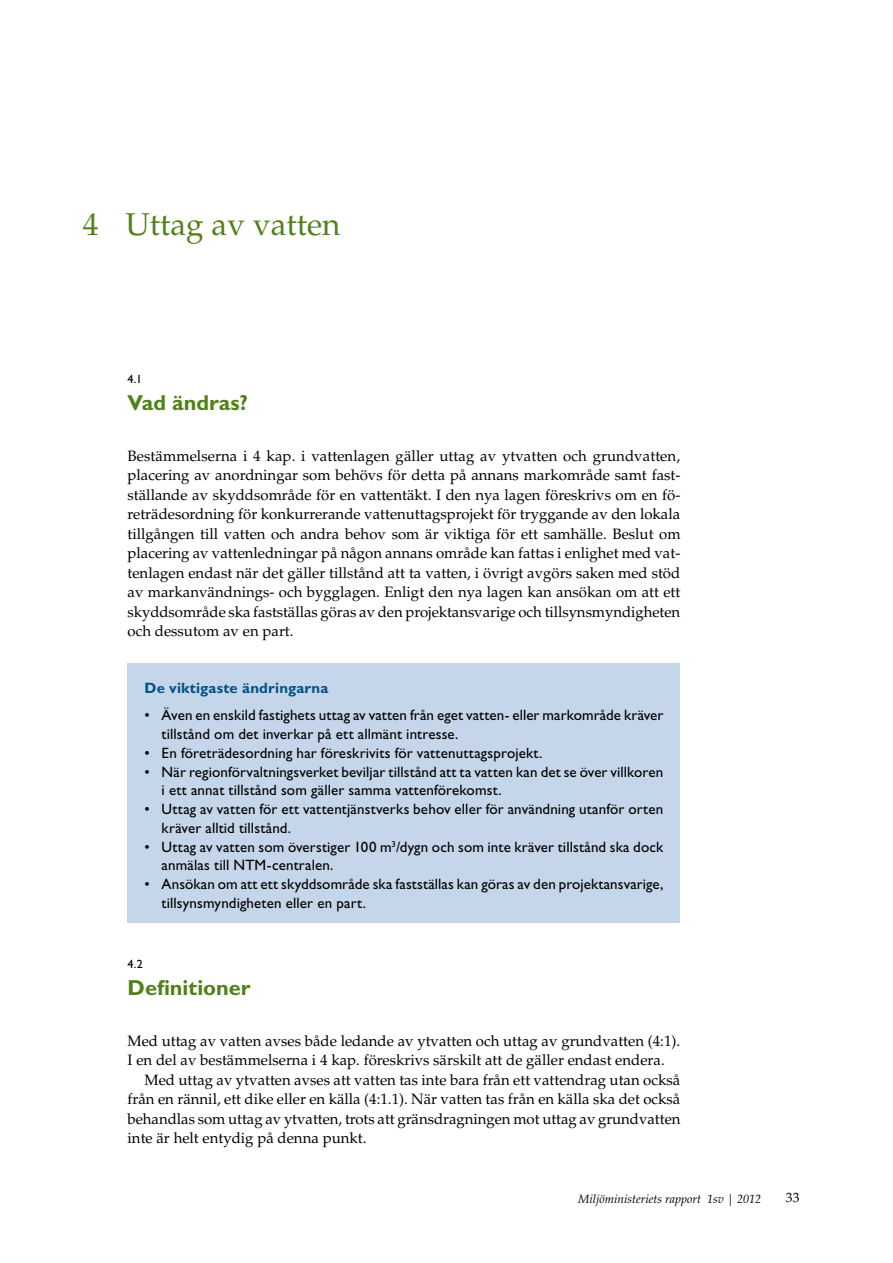
<style>
.page{position:relative;width:893px;height:1263px;background:#fff}
.page>*{position:absolute;margin:0;border:0;box-sizing:border-box;transform-origin:0 0}
._1__otsikkotaso{font:31.5px "Palatino LT Std";color:#52801a}
._2__otsikkotaso{font:700 21.75px "Gill Sans Std";color:#52801a}
.Leipä_1__kpl{font:15px/19.5px "Palatino LT Std";color:#000;text-align:justify}
.Infolaatikko_pallukk{font:15px/18.8px "Gill Sans Std";letter-spacing:.01em;color:#000}
.Leipä_sis{font:15px/19.5px "Palatino LT Std";color:#000;text-align:justify}
.Infolaatikko_otsikko{font:700 15px "Gill Sans Std";letter-spacing:.01em;color:#005286}
.t1{font:13.5px "Palatino LT Std";color:#000}
.t2{font:italic 12px "Palatino LT Std";color:#000}
._2__otsikkotaso-2{font:12px "Gill Sans Std";color:#000}
</style>
<div class="page">
<div style="left:128px;top:663px;width:552px;height:260px;background:#c5d6ea"></div>
<p class="_1__otsikkotaso" style="left:83px;top:206px;width:259px">4 Uttag av vatten</p>
<p class="_2__otsikkotaso-2" style="left:128px;top:372px;width:16px">4.1</p>
<p class="_2__otsikkotaso" style="left:128px;top:389px;width:122px">Vad ändras?</p>
<p class="Leipä_1__kpl" style="left:128px;top:446px;width:555px">Bestämmelserna i 4 kap. i vattenlagen gäller uttag av ytvatten och grundvatten, placering av anordningar som behövs för detta på annans markområde samt fast&shy;ställande av skyddsområde för en vattentäkt. I den nya lagen föreskrivs om en fö&shy;reträdesordning för konkurrerande vattenuttagsprojekt för tryggande av den lokala tillgången till vatten och andra behov som är viktiga för ett samhälle. Beslut om placering av vattenledningar på någon annans område kan fattas i enlighet med vat&shy;tenlagen endast när det gäller tillstånd att ta vatten, i övrigt avgörs saken med stöd av markanvändnings- och bygglagen. Enligt den nya lagen kan ansökan om att ett skyddsområde ska fastställas göras av den projektansvarige och tillsynsmyndigheten och dessutom av en part.</p>
<p class="Infolaatikko_otsikko" style="left:145px;top:679px;width:185px">De viktigaste ändringarna</p>
<p class="Infolaatikko_pallukk" style="left:162px;top:706px;width:503px;text-indent:-17px">• Även en enskild fastighets uttag av vatten från eget vatten- eller markområde kräver tillstånd om det inverkar på ett allmänt intresse.</p>
<p class="Infolaatikko_pallukk" style="left:145px;top:743px;width:399px">• En företrädesordning har föreskrivits för vattenuttagsprojekt.</p>
<p class="Infolaatikko_pallukk" style="left:162px;top:762px;width:503px;text-indent:-17px">• När regionförvaltningsverket beviljar tillstånd att ta vatten kan det se över villkoren i ett annat tillstånd som gäller samma vattenförekomst.</p>
<p class="Infolaatikko_pallukk" style="left:162px;top:800px;width:503px;text-indent:-17px">• Uttag av vatten för ett vattentjänstverks behov eller för användning utanför orten kräver alltid tillstånd.</p>
<p class="Infolaatikko_pallukk" style="left:162px;top:837px;width:503px;text-indent:-17px">• Uttag av vatten som överstiger 100 m<sup>3</sup>/dygn och som inte kräver tillstånd ska dock anmälas till NTM-centralen.</p>
<p class="Infolaatikko_pallukk" style="left:162px;top:875px;width:503px;text-indent:-17px">• Ansökan om att ett skyddsområde ska fastställas kan göras av den projektansvarige, tillsynsmyndigheten eller en part.</p>
<p class="_2__otsikkotaso-2" style="left:128px;top:957px;width:17px">4.2</p>
<p class="_2__otsikkotaso" style="left:128px;top:974px;width:125px">Definitioner</p>
<p class="Leipä_1__kpl" style="left:128px;top:1031px;width:554px">Med uttag av vatten avses både ledande av ytvatten och uttag av grundvatten (4:1).<br>I en del av bestämmelserna i 4 kap. föreskrivs särskilt att de gäller endast endera.</p>
<p class="Leipä_sis" style="left:128px;top:1070px;width:554px;text-indent:17px">Med uttag av ytvatten avses att vatten tas inte bara från ett vattendrag utan också från en rännil, ett dike eller en källa (4:1.1). När vatten tas från en källa ska det också behandlas som uttag av ytvatten, trots att gränsdragningen mot uttag av grundvatten inte är helt entydig på denna punkt.</p>
<p class="t2" style="left:578px;top:1192px;width:184px">Miljöministeriets rapport 1sv | 2012</p>
<p class="t1" style="left:786px;top:1190px;width:15px">33</p>
</div>
